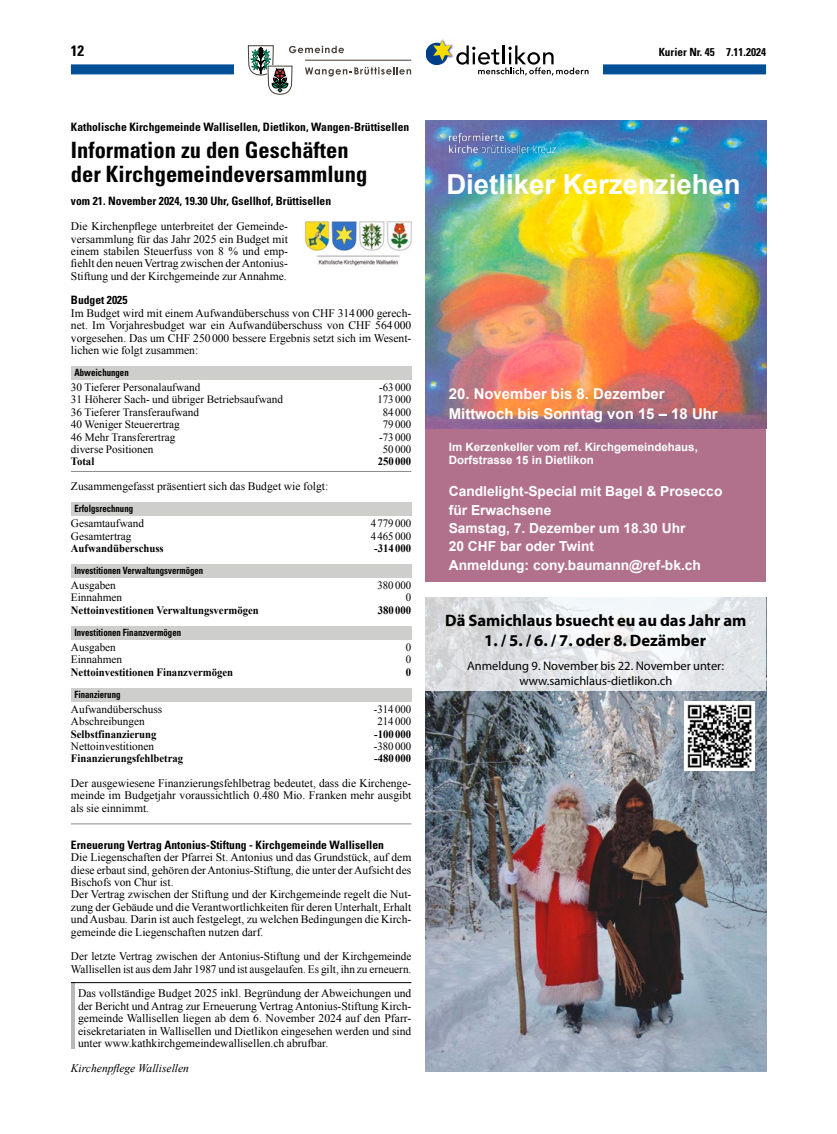
<style>
.page{position:relative;width:837px;height:1134px;background:#fff}
.page>*{position:absolute;margin:0;border:0;box-sizing:border-box;transform-origin:0 0}
.t1{font:700 27.5px "Arial";color:#fff}
.Titel{font:700 condensed 22.5px/23.8px "Univers LT Pro";color:#000}
.Lauftext{font:700 16.5px "Myriad Pro";color:#000}
.t2{font:700 15px/19.6px "Arial";color:#fff}
.t3{font:700 condensed 15px "Univers LT Pro";color:#000}
.t4{font:700 13.75px/18.5px "Arial";color:#fff}
.Lauftext-2{font:12.5px "Myriad Pro";color:#000}
.Lauftext-3{font:11.5px/12.4px "Times New Roman";color:#000;text-align:justify}
.Lead{font:700 condensed 11.5px "Univers LT Pro";color:#000}
.t5{font:700 11.5px/12.5px "Arial";color:#fff}
.LT_kursiv{font:italic 11.5px "Times New Roman";color:#000}
.Lauftext-4{font:11.25px "Times New Roman";color:#000}
.Lauftext-5{font:700 11.25px "Times New Roman";color:#000;scale:.95 1}
.Lauftext-6{font:11.25px "Times New Roman";color:#000;scale:.96 1}
.t6{font:700 condensed 11.25px "Univers LT Pro";color:#000}
.Lead-2{font:700 condensed 10px "Univers LT Pro";color:#000;scale:.88 1}
</style>
<div class="page">
<div style="left:71px;top:64px;width:694px;height:10px;background:#004f97"></div>
<div style="left:418px;top:37px;width:184px;height:50px;background:#fff"></div>
<div style="left:425px;top:43px;width:23px;height:22px;background:#003e8a;border-radius:50%"></div>
<svg style="left:433px;top:40px;width:155px;height:35px"></svg>
<div style="left:234px;top:37px;width:191px;height:59px;background:#fff"></div>
<svg style="left:248px;top:45px;width:163px;height:50px"></svg>
<div style="left:71px;top:366px;width:340px;height:13px;background:#cececd"></div>
<div style="left:71px;top:503px;width:340px;height:13px;background:#cececd"></div>
<div style="left:71px;top:564px;width:340px;height:13px;background:#cececd"></div>
<div style="left:71px;top:626px;width:340px;height:13px;background:#cececd"></div>
<div style="left:71px;top:688px;width:340px;height:13px;background:#cececd"></div>
<hr style="left:71px;top:823px;width:340px;height:1px;background:#8f8c89">
<hr style="left:71px;top:471px;width:340px;height:1px;background:#8f8c89">
<img style="left:303px;top:222px;width:108px;height:44px">
<hr style="left:71px;top:983px;width:3px;height:66px;background:#bab9b8">
<hr style="left:71px;top:982px;width:340px;height:1px;background:#000">
<div style="left:425px;top:121px;width:340px;height:460px;background:#b1718d"></div>
<img style="left:425px;top:121px;width:340px;height:307px">
<img style="left:449px;top:133px;width:106px;height:19px">
<img style="left:425px;top:691px;width:340px;height:381px">
<svg style="left:425px;top:597px;width:340px;height:94px"></svg>
<img style="left:684px;top:701px;width:69px;height:70px">
<h3 class="t3" style="left:71px;top:41px;width:15px">12</h3>
<p class="t6" style="left:658px;top:45px;width:109px">Kurier Nr. 45 7.11.2024</p>
<p class="Lead" style="left:71px;top:120px;width:340px">Katholische Kirchgemeinde Wallisellen, Dietlikon, Wangen-Brüttisellen</p>
<p class="Titel" style="left:71px;top:138px;width:298px">Information zu den Geschäften der Kirchgemeindeversammlung</p>
<p class="Lead" style="left:71px;top:194px;width:262px">vom 21. November 2024, 19.30 Uhr, Gsellhof, Brüttisellen</p>
<p class="Lauftext-3" style="left:71px;top:220px;width:218px">Die Kirchenpflege unterbreitet der Gemeinde&shy;versammlung für das Jahr 2025 ein Budget mit einem stabilen Steuerfuss von 8 % und emp&shy;fiehlt den neuen Vertrag zwischen der Antonius-Stiftung und der Kirchgemeinde zur Annahme.</p>
<p class="Lead" style="left:71px;top:293px;width:58px">Budget 2025</p>
<p class="Lauftext-3" style="left:71px;top:307px;width:342px">Im Budget wird mit einem Aufwandüberschuss von CHF 314000 gerech&shy;net. Im Vorjahresbudget war ein Aufwandüberschuss von CHF 564 000 vorgesehen. Das um CHF 250000 bessere Ergebnis setzt sich im Wesent&shy;lichen wie folgt zusammen:</p>
<p class="Lead-2" style="left:74px;top:366px;width:63px">Abweichungen</p>
<p class="Lauftext-4" style="left:71px;top:380px;width:131px">30 Tieferer Personalaufwand</p>
<p class="Lauftext-6" style="left:379px;top:380px;width:35px">-63 000</p>
<p class="Lauftext-4" style="left:71px;top:392px;width:213px">31 Höherer Sach- und übriger Betriebsaufwand</p>
<p class="Lauftext-6" style="left:377px;top:392px;width:37px">173 000</p>
<p class="Lauftext-4" style="left:71px;top:404px;width:130px">36 Tieferer Transferaufwand</p>
<p class="Lauftext-6" style="left:383px;top:404px;width:31px">84000</p>
<p class="Lauftext-4" style="left:71px;top:417px;width:110px">40 Weniger Steuerertrag</p>
<p class="Lauftext-6" style="left:383px;top:417px;width:31px">79000</p>
<p class="Lauftext-4" style="left:71px;top:429px;width:106px">46 Mehr Transferertrag</p>
<p class="Lauftext-6" style="left:379px;top:429px;width:35px">-73 000</p>
<p class="Lauftext-4" style="left:71px;top:442px;width:84px">diverse Positionen</p>
<p class="Lauftext-6" style="left:383px;top:442px;width:31px">50000</p>
<p class="Lauftext-5" style="left:71px;top:454px;width:26px">Total</p>
<p class="Lauftext-5" style="left:377px;top:454px;width:37px">250000</p>
<p class="Lauftext-3" style="left:71px;top:480px;width:259px">Zusammengefasst präsentiert sich das Budget wie folgt:</p>
<p class="Lead-2" style="left:74px;top:503px;width:68px">Erfolgsrechnung</p>
<p class="Lauftext-4" style="left:71px;top:516px;width:75px">Gesamtaufwand</p>
<p class="Lauftext-6" style="left:370px;top:516px;width:44px">4779000</p>
<p class="Lauftext-4" style="left:71px;top:528px;width:62px">Gesamtertrag</p>
<p class="Lauftext-6" style="left:370px;top:528px;width:44px">4465000</p>
<p class="Lauftext-5" style="left:71px;top:540px;width:99px">Aufwandüberschuss</p>
<p class="Lauftext-5" style="left:374px;top:540px;width:40px">-314000</p>
<p class="Lead-2" style="left:74px;top:564px;width:148px">Investitionen Verwaltungsvermögen</p>
<p class="Lauftext-4" style="left:71px;top:578px;width:46px">Ausgaben</p>
<p class="Lauftext-6" style="left:377px;top:578px;width:37px">380000</p>
<p class="Lauftext-4" style="left:71px;top:590px;width:53px">Einnahmen</p>
<p class="Lauftext-6" style="left:405px;top:590px;width:7px">0</p>
<p class="Lauftext-5" style="left:71px;top:602px;width:199px">Nettoinvestitionen Verwaltungsvermögen</p>
<p class="Lauftext-5" style="left:377px;top:602px;width:37px">380000</p>
<p class="Lead-2" style="left:74px;top:626px;width:123px">Investitionen Finanzvermögen</p>
<p class="Lauftext-4" style="left:71px;top:640px;width:46px">Ausgaben</p>
<p class="Lauftext-6" style="left:405px;top:640px;width:7px">0</p>
<p class="Lauftext-4" style="left:71px;top:652px;width:53px">Einnahmen</p>
<p class="Lauftext-6" style="left:405px;top:652px;width:7px">0</p>
<p class="Lauftext-5" style="left:71px;top:664px;width:172px">Nettoinvestitionen Finanzvermögen</p>
<p class="Lauftext-5" style="left:406px;top:664px;width:7px">0</p>
<p class="Lead-2" style="left:74px;top:688px;width:54px">Finanzierung</p>
<p class="Lauftext-4" style="left:71px;top:701px;width:93px">Aufwandüberschuss</p>
<p class="Lauftext-6" style="left:374px;top:701px;width:40px">-314 000</p>
<p class="Lauftext-4" style="left:71px;top:714px;width:75px">Abschreibungen</p>
<p class="Lauftext-6" style="left:377px;top:714px;width:37px">214000</p>
<p class="Lauftext-5" style="left:71px;top:726px;width:92px">Selbstfinanzierung</p>
<p class="Lauftext-5" style="left:374px;top:726px;width:40px">-100000</p>
<p class="Lauftext-4" style="left:71px;top:739px;width:85px">Nettoinvestitionen</p>
<p class="Lauftext-6" style="left:374px;top:739px;width:40px">-380 000</p>
<p class="Lauftext-5" style="left:71px;top:751px;width:120px">Finanzierungsfehlbetrag</p>
<p class="Lauftext-5" style="left:374px;top:751px;width:40px">-480000</p>
<p class="Lauftext-3" style="left:71px;top:777px;width:342px">Der ausgewiesene Finanzierungsfehlbetrag bedeutet, dass die Kirchenge&shy;meinde im Budgetjahr voraussichtlich 0.480 Mio. Franken mehr ausgibt als sie einnimmt.</p>
<p class="Lead" style="left:71px;top:838px;width:314px">Erneuerung Vertrag Antonius-Stiftung - Kirchgemeinde Wallisellen</p>
<p class="Lauftext-3" style="left:71px;top:851px;width:342px">Die Liegenschaften der Pfarrei St. Antonius und das Grundstück, auf dem diese erbaut sind, gehören der Antonius-Stiftung, die unter der Aufsicht des Bischofs von Chur ist.</p>
<p class="Lauftext-3" style="left:71px;top:888px;width:342px">Der Vertrag zwischen der Stiftung und der Kirchgemeinde regelt die Nut&shy;zung der Gebäude und die Verantwortlichkeiten für deren Unterhalt, Erhalt und Ausbau. Darin ist auch festgelegt, zu welchen Bedingungen die Kirch&shy;gemeinde die Liegenschaften nutzen darf.</p>
<p class="Lauftext-3" style="left:71px;top:950px;width:342px">Der letzte Vertrag zwischen der Antonius-Stiftung und der Kirchgemeinde<br>Wallisellen ist aus dem Jahr 1987 und ist ausgelaufen. Es gilt, ihn zu erneuern.</p>
<p class="Lauftext-3" style="left:78px;top:987px;width:335px">Das vollständige Budget 2025 inkl. Begründung der Abweichungen und der Bericht und Antrag zur Erneuerung Vertrag Antonius-Stiftung Kirch&shy;gemeinde Wallisellen liegen ab dem 6. November 2024 auf den Pfarr&shy;eisekretariaten in Wallisellen und Dietlikon eingesehen werden und sind unter www.kathkirchgemeindewallisellen.ch abrufbar.</p>
<p class="LT_kursiv" style="left:71px;top:1060px;width:120px">Kirchenpflege Wallisellen</p>
<p class="t1" style="left:446px;top:165px;width:296px">Dietliker Kerzenziehen</p>
<p class="t2" style="left:448px;top:384px;width:270px">20. November bis 8. Dezember<br>Mittwoch bis Sonntag von 15 – 18 Uhr</p>
<p class="t5" style="left:448px;top:441px;width:250px">Im Kerzenkeller vom ref. Kirchgemeindehaus,<br>Dorfstrasse 15 in Dietlikon</p>
<p class="t4" style="left:448px;top:482px;width:275px">Candlelight-Special mit Bagel &amp; Prosecco für Erwachsene<br>Samstag, 7. Dezember um 18.30 Uhr<br>20 CHF bar oder Twint<br>Anmeldung: cony.baumann@ref-bk.ch</p>
<p class="Lauftext" style="left:445px;top:610px;width:303px">Dä Samichlaus bsuecht eu au das Jahr am</p>
<p class="Lauftext" style="left:484px;top:630px;width:223px">1. / 5. / 6. / 7. oder 8. Dezämber</p>
<p class="Lauftext-2" style="left:467px;top:658px;width:258px">Anmeldung 9. November bis 22. November unter:</p>
<p class="Lauftext-2" style="left:519px;top:673px;width:154px">www.samichlaus-dietlikon.ch</p>
</div>
